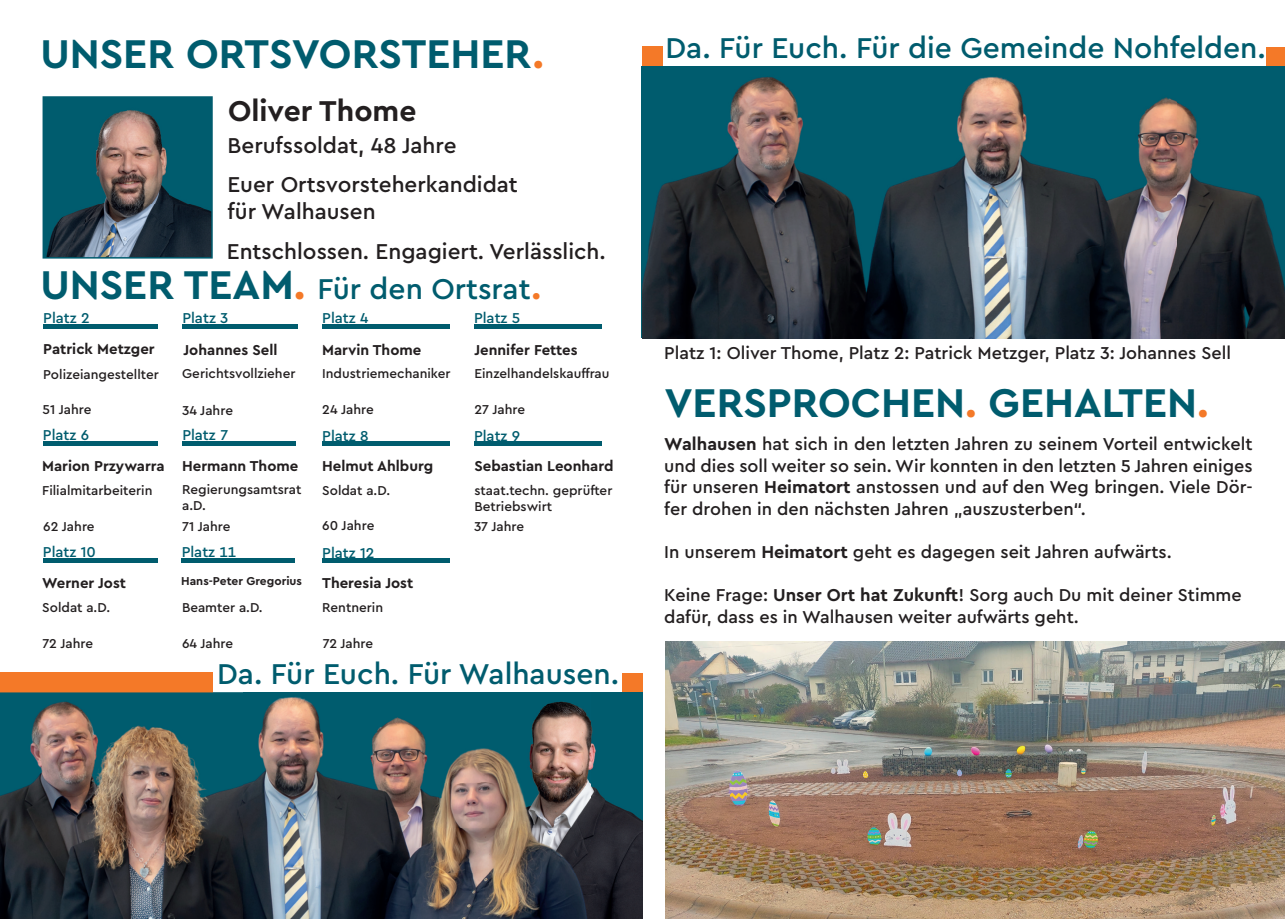
<style>
.page{position:relative;width:1285px;height:919px;background:#fff}
.page>*{position:absolute;margin:0;border:0;box-sizing:border-box;transform-origin:0 0}
.t1{font:700 42px "Cera Pro";color:#005c6e}
.t2{font:500 30px "Cera Pro";color:#005c6e}
.t3{font:700 30px "Cera Pro";color:#231f20}
.t4{font:500 22.5px/27px "Cera Pro";color:#231f20}
.t5{font:500 18px/21.6px "Cera Pro";color:#231f20;text-align:justify}
.t6{font:700 15px "Cera Pro";color:#231f20}
.t7{font:500 15px "Cera Pro";color:#005c6e}
.t8{font:500 13.5px/16.2px "Cera Pro";color:#231f20}
.t9{font:700 12px "Cera Pro";color:#231f20}
.s1{color:#f47928}
.s2{font-weight:700;font-size:42px}
.s3{font-weight:700;font-size:42px;color:#f47928}
.s4{font-size:42px;color:#f47928}
.s5{font-weight:700}
</style>
<div class="page">
<div style="left:622px;top:672px;width:21px;height:71px;background:#f47928"></div>
<img style="left:46px;top:99px;width:164px;height:156px">
<div style="left:43px;top:96px;width:170px;height:162px;border:2px solid #005c6e"></div>
<div style="left:0;top:671px;width:213px;height:71px;background:#f47928"></div>
<img style="left:590px;top:692px;width:52px;height:226px">
<div style="left:43px;top:324px;width:115px;height:5px;background:#005c6e"></div>
<hr style="left:182px;top:324px;width:116px;height:4px;background:#005c6e">
<div style="left:322px;top:324px;width:128px;height:5px;background:#005c6e"></div>
<div style="left:474px;top:324px;width:127px;height:5px;background:#005c6e"></div>
<hr style="left:43px;top:441px;width:115px;height:4px;background:#005c6e">
<hr style="left:182px;top:441px;width:113px;height:4px;background:#005c6e">
<img style="left:0;top:692px;width:590px;height:226px">
<div style="left:322px;top:441px;width:128px;height:5px;background:#005c6e"></div>
<div style="left:474px;top:441px;width:127px;height:5px;background:#005c6e"></div>
<div style="left:43px;top:557px;width:115px;height:5px;background:#005c6e"></div>
<hr style="left:182px;top:558px;width:113px;height:4px;background:#005c6e">
<div style="left:322px;top:558px;width:128px;height:5px;background:#005c6e"></div>
<div style="left:1266px;top:47px;width:18px;height:71px;background:#f47928"></div>
<div style="left:641px;top:46px;width:21px;height:71px;background:#f47928"></div>
<img style="left:642px;top:67px;width:642px;height:271px">
<img style="left:665px;top:641px;width:619px;height:277px">
<h1 class="t1" style="left:40px;top:26px;width:505px">UNSER ORTSVORSTEHER<span class="s1">.</span></h1>
<h2 class="t3" style="left:228px;top:90px;width:190px">Oliver Thome</h2>
<p class="t4" style="left:227px;top:131px;width:230px">Berufssoldat, 48 Jahre</p>
<p class="t4" style="left:227px;top:170px;width:292px">Euer Ortsvorsteherkandidat für Walhausen</p>
<p class="t4" style="left:227px;top:236px;width:380px">Entschlossen. Engagiert. Verlässlich.</p>
<h2 class="t2" style="left:40px;top:269px;width:503px"><span class="s2">UNSER TEAM</span><span class="s3">.</span> Für den Ortsrat<span class="s4">.</span></h2>
<p class="t7" style="left:43px;top:308px;width:48px">Platz 2</p>
<p class="t7" style="left:182px;top:308px;width:48px">Platz 3</p>
<p class="t7" style="left:322px;top:308px;width:48px">Platz 4</p>
<p class="t7" style="left:474px;top:308px;width:48px">Platz 5</p>
<p class="t6" style="left:43px;top:339px;width:113px">Patrick Metzger</p>
<p class="t8" style="left:43px;top:365px;width:117px">Polizeiangestellter</p>
<p class="t8" style="left:43px;top:401px;width:50px">51 Jahre</p>
<p class="t6" style="left:183px;top:339px;width:95px">Johannes Sell</p>
<p class="t8" style="left:182px;top:365px;width:115px">Gerichtsvollzieher</p>
<p class="t8" style="left:182px;top:401px;width:52px">34 Jahre</p>
<p class="t7" style="left:43px;top:425px;width:48px">Platz 6</p>
<p class="t7" style="left:182px;top:425px;width:48px">Platz 7</p>
<p class="t6" style="left:42px;top:456px;width:124px">Marion Przywarra</p>
<p class="t8" style="left:42px;top:481px;width:112px">Filialmitarbeiterin</p>
<p class="t8" style="left:43px;top:517px;width:53px">62 Jahre</p>
<p class="t6" style="left:182px;top:456px;width:118px">Hermann Thome</p>
<p class="t8" style="left:182px;top:481px;width:121px">Regierungsamtsrat a.D.</p>
<p class="t8" style="left:182px;top:518px;width:50px">71 Jahre</p>
<p class="t7" style="left:43px;top:541px;width:54px">Platz 10</p>
<p class="t7" style="left:182px;top:542px;width:56px">Platz 11</p>
<p class="t6" style="left:42px;top:573px;width:85px">Werner Jost</p>
<p class="t8" style="left:42px;top:598px;width:69px">Soldat a.D.</p>
<p class="t8" style="left:43px;top:635px;width:52px">72 Jahre</p>
<p class="t9" style="left:181px;top:573px;width:122px">Hans-Peter Gregorius</p>
<p class="t8" style="left:182px;top:598px;width:82px">Beamter a.D.</p>
<p class="t8" style="left:182px;top:635px;width:53px">64 Jahre</p>
<p class="t6" style="left:322px;top:339px;width:101px">Marvin Thome</p>
<p class="t8" style="left:322px;top:364px;width:130px">Industriemechaniker</p>
<p class="t8" style="left:322px;top:401px;width:53px">24 Jahre</p>
<p class="t6" style="left:474px;top:339px;width:105px">Jennifer Fettes</p>
<p class="t8" style="left:474px;top:364px;width:137px">Einzelhandelskauffrau</p>
<p class="t8" style="left:474px;top:401px;width:52px">27 Jahre</p>
<p class="t7" style="left:322px;top:426px;width:48px">Platz 8</p>
<p class="t7" style="left:474px;top:426px;width:48px">Platz 9</p>
<p class="t6" style="left:322px;top:456px;width:112px">Helmut Ahlburg</p>
<p class="t8" style="left:322px;top:482px;width:69px">Soldat a.D.</p>
<p class="t8" style="left:322px;top:517px;width:54px">60 Jahre</p>
<p class="t7" style="left:322px;top:542px;width:54px">Platz 12</p>
<p class="t6" style="left:322px;top:573px;width:93px">Theresia Jost</p>
<p class="t8" style="left:322px;top:599px;width:62px">Rentnerin</p>
<p class="t8" style="left:323px;top:635px;width:52px">72 Jahre</p>
<p class="t6" style="left:474px;top:456px;width:141px">Sebastian Leonhard</p>
<p class="t8" style="left:474px;top:482px;width:139px">staat.techn. geprüfter<br>Betriebswirt</p>
<p class="t8" style="left:474px;top:518px;width:52px">37 Jahre</p>
<h2 class="t2" style="left:217px;top:654px;width:403px">Da. Für Euch. Für Walhausen.</h2>
<h2 class="t2" style="left:665px;top:28px;width:601px">Da. Für Euch. Für die Gemeinde Nohfelden.</h2>
<p class="t5" style="left:664px;top:341px;width:568px">Platz 1: Oliver Thome, Platz 2: Patrick Metzger, Platz 3: Johannes Sell</p>
<h1 class="t1" style="left:664px;top:375px;width:545px">VERSPROCHEN<span class="s1">.</span> GEHALTEN<span class="s1">.</span></h1>
<p class="t5" style="left:664px;top:432px;width:589px"><span class="s5">Walhausen</span> hat sich in den letzten Jahren zu seinem Vorteil entwickelt und dies soll weiter so sein. Wir konnten in den letzten 5 Jahren einiges für unseren <span class="s5">Heimatort</span> anstossen und auf den Weg bringen. Viele Dör&shy;fer drohen in den nächsten Jahren „auszusterben“.</p>
<p class="t5" style="left:664px;top:540px;width:509px">In unserem <span class="s5">Heimatort</span> geht es dagegen seit Jahren aufwärts.</p>
<p class="t5" style="left:664px;top:583px;width:579px">Keine Frage: <span class="s5">Unser Ort hat Zukunft</span>! Sorg auch Du mit deiner Stimme dafür, dass es in Walhausen weiter aufwärts geht.</p>
</div>
